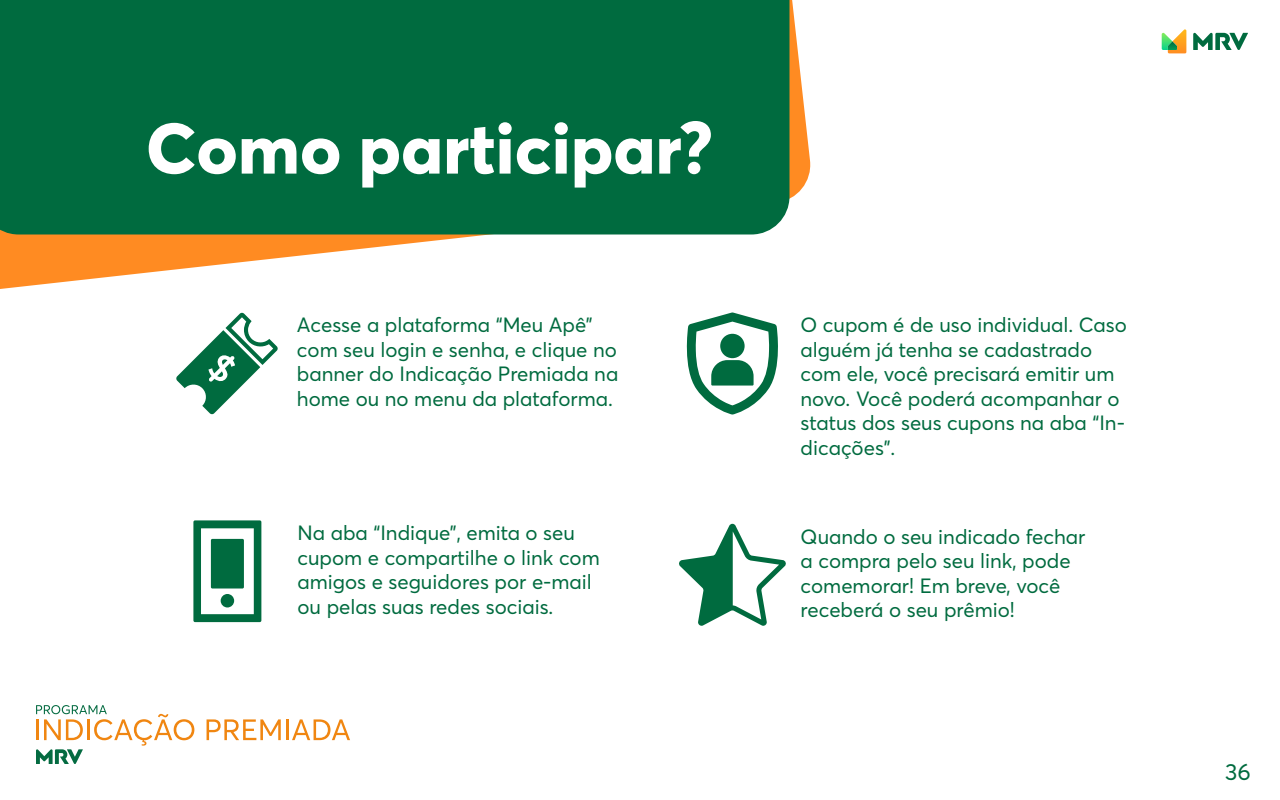
<style>
.page{position:relative;width:1280px;height:800px;background:#fff}
.page>*{position:absolute;margin:0;border:0;box-sizing:border-box;transform-origin:0 0}
.t1{font:800 70.5px "Averta Std";color:#fff}
.t2{font:23px "Averta Std";color:#006b3f}
.t3{font:20.4px/24.5px "Averta Std";color:#006b3f}
</style>
<div class="page">
<svg style="left:1193px;top:33px;width:55px;height:17px"></svg>
<svg style="left:1162px;top:29px;width:24px;height:24px"></svg>
<svg style="left:0;top:0;width:811px;height:289px"></svg>
<div style="left:0;top:0;width:790px;height:234px;background:#006b3f"></div>
<svg style="left:176px;top:313px;width:102px;height:102px"></svg>
<svg style="left:193px;top:520px;width:68px;height:102px"></svg>
<div style="left:211px;top:539px;width:33px;height:50px;background:#006b3f"></div>
<div style="left:221px;top:594px;width:13px;height:13px;background:#006b3f;border-radius:50%"></div>
<svg style="left:686px;top:313px;width:92px;height:102px"></svg>
<svg style="left:679px;top:524px;width:107px;height:102px"></svg>
<svg style="left:207px;top:719px;width:74px;height:21px"></svg>
<hr style="left:286px;top:719px;width:3px;height:21px;background:#f08611">
<svg style="left:292px;top:719px;width:58px;height:21px"></svg>
<svg style="left:36px;top:705px;width:158px;height:59px"></svg>
<h1 class="t1" style="left:146px;top:99px;width:569px">Como participar?</h1>
<p class="t3" style="left:297px;top:312px;width:323px">Acesse a plataforma “Meu Apê” com seu login e senha, e clique no banner do Indicação Premiada na home ou no menu da plataforma.</p>
<p class="t3" style="left:298px;top:520px;width:304px">Na aba “Indique”, emita o seu cupom e compartilhe o link com amigos e seguidores por e-mail ou pelas suas redes sociais.</p>
<p class="t3" style="left:801px;top:312px;width:328px">O cupom é de uso individual. Caso alguém já tenha se cadastrado com ele, você precisará emitir um novo. Você poderá acompanhar o status dos seus cupons na aba “In&shy;dicações”.</p>
<p class="t3" style="left:801px;top:524px;width:286px">Quando o seu indicado fechar a compra pelo seu link, pode comemorar! Em breve, você receberá o seu prêmio!</p>
<p class="t2" style="left:1225px;top:757px;width:27px">36</p>
</div>
